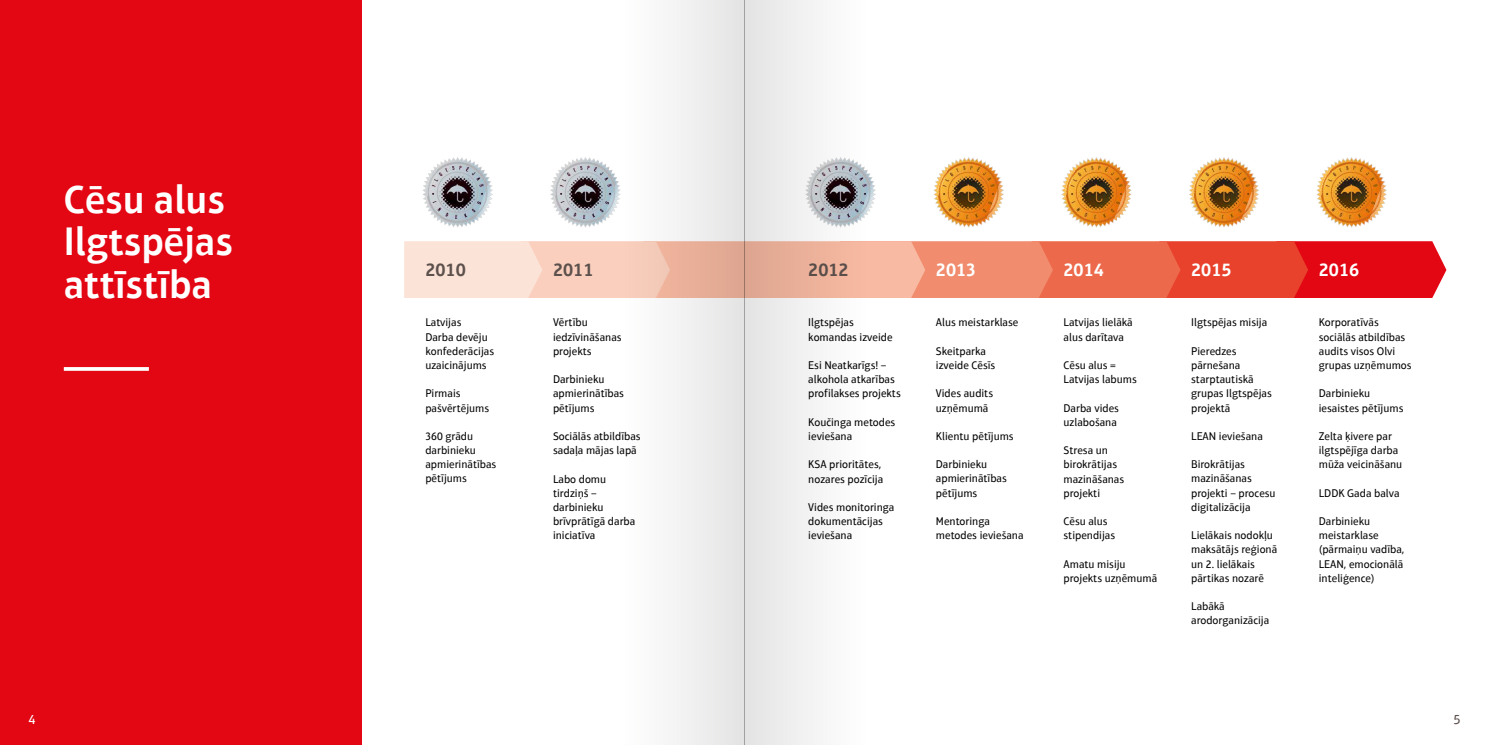
<style>
.page{position:relative;width:1489px;height:745px;background:#fff}
.page>*{position:absolute;margin:0;border:0;box-sizing:border-box;transform-origin:0 0}
.t1{font:600 40px/42.5px "Aptifer Sans Com";color:#fff}
.t2{font:600 18.75px "Aptifer Sans Com";color:#fff}
.t3{font:600 18.75px "Aptifer Sans Com";color:#5d514d}
.t4{font:13.75px "Aptifer Sans Com";color:#fff}
.t5{font:13.75px "Aptifer Sans Com";color:#5d514d}
.t6{font:11.25px/14.1px "Aptifer Sans Com";color:#000}
</style>
<div class="page">
<div style="left:0;top:0;width:361px;height:744px;background:#e30613"></div>
<hr style="left:64px;top:367px;width:85px;height:3px;background:#fff">
<img style="left:422px;top:157px;width:71px;height:71px">
<img style="left:985px;top:161px;width:19px;height:63px">
<img style="left:1189px;top:157px;width:70px;height:70px">
<img style="left:1061px;top:157px;width:70px;height:71px">
<img style="left:1316px;top:157px;width:70px;height:71px">
<svg style="left:404px;top:241px;width:1042px;height:57px;background:#ec6355"></svg>
<svg style="left:503px;top:0;width:241px;height:744px"></svg>
<svg style="left:745px;top:0;width:240px;height:744px"></svg>
<hr style="left:744px;top:0;width:1px;height:744px;background:#ccc">
<h1 class="t1" style="left:64px;top:178px;width:171px">Cēsu alus<br>Ilgtspējas attīstība</h1>
<h2 class="t3" style="left:425px;top:259px;width:42px">2010</h2>
<p class="t6" style="left:425px;top:315px;width:70px">Latvijas<br>Darba devēju konfederācijas uzaicinājums</p>
<p class="t6" style="left:425px;top:386px;width:65px">Pirmais pašvērtējums</p>
<p class="t6" style="left:425px;top:429px;width:72px">360 grādu darbinieku apmierinātības pētījums</p>
<h2 class="t3" style="left:553px;top:259px;width:42px">2011</h2>
<h2 class="t3" style="left:808px;top:259px;width:42px">2012</h2>
<p class="t6" style="left:553px;top:315px;width:70px">Vērtību iedzīvināšanas projekts</p>
<p class="t6" style="left:553px;top:372px;width:72px">Darbinieku apmierinātības pētījums</p>
<p class="t6" style="left:553px;top:429px;width:89px">Sociālās atbildības sadaļa mājas lapā</p>
<p class="t6" style="left:553px;top:471px;width:84px">Labo domu tirdziņš – darbinieku brīvprātīgā darba iniciatīva</p>
<p class="t6" style="left:808px;top:315px;width:86px">Ilgtspējas komandas izveide</p>
<p class="t6" style="left:808px;top:358px;width:94px">Esi Neatkarīgs! – alkohola atkarības profilakses projekts</p>
<p class="t6" style="left:808px;top:414px;width:89px">Koučinga metodes ieviešana</p>
<p class="t6" style="left:808px;top:457px;width:77px">KSA prioritātes, nozares pozīcija</p>
<p class="t6" style="left:808px;top:499px;width:88px">Vides monitoringa dokumentācijas ieviešana</p>
<h2 class="t2" style="left:935px;top:259px;width:42px">2013</h2>
<h2 class="t2" style="left:1063px;top:259px;width:42px">2014</h2>
<p class="t6" style="left:935px;top:315px;width:84px">Alus meistarklase</p>
<p class="t6" style="left:935px;top:343px;width:61px">Skeitparka izveide Cēsīs</p>
<p class="t6" style="left:935px;top:386px;width:59px">Vides audits uzņēmumā</p>
<p class="t6" style="left:935px;top:429px;width:79px">Klientu pētījums</p>
<p class="t6" style="left:935px;top:457px;width:72px">Darbinieku apmierinātības pētījums</p>
<p class="t6" style="left:935px;top:514px;width:89px">Mentoringa metodes ieviešana</p>
<p class="t6" style="left:1063px;top:315px;width:71px">Latvijas lielākā alus darītava</p>
<p class="t6" style="left:1063px;top:358px;width:75px">Cēsu alus =<br>Latvijas labums</p>
<p class="t6" style="left:1063px;top:400px;width:57px">Darba vides uzlabošana</p>
<p class="t6" style="left:1063px;top:443px;width:62px">Stresa un birokrātijas mazināšanas projekti</p>
<p class="t6" style="left:1063px;top:514px;width:53px">Cēsu alus stipendijas</p>
<p class="t6" style="left:1063px;top:556px;width:95px">Amatu misiju projekts uzņēmumā</p>
<h2 class="t2" style="left:1191px;top:259px;width:42px">2015</h2>
<h2 class="t2" style="left:1318px;top:259px;width:42px">2016</h2>
<p class="t6" style="left:1191px;top:315px;width:78px">Ilgtspējas misija</p>
<p class="t6" style="left:1191px;top:343px;width:82px">Pieredzes pārnešana starptautiskā grupas Ilgtspējas projektā</p>
<p class="t6" style="left:1191px;top:429px;width:73px">LEAN ieviešana</p>
<p class="t6" style="left:1191px;top:457px;width:86px">Birokrātijas mazināšanas projekti – procesu digitalizācija</p>
<p class="t6" style="left:1191px;top:528px;width:88px">Lielākais nodokļu maksātājs reģionā un 2. lielākais pārtikas nozarē</p>
<p class="t6" style="left:1191px;top:599px;width:80px">Labākā arodorganizācija</p>
<p class="t6" style="left:1318px;top:315px;width:94px">Korporatīvās sociālās atbildības audits visos Olvi grupas uzņēmumos</p>
<p class="t6" style="left:1318px;top:386px;width:86px">Darbinieku iesaistes pētījums</p>
<p class="t6" style="left:1318px;top:429px;width:85px">Zelta ķivere par ilgtspējīga darba mūža veicināšanu</p>
<p class="t6" style="left:1318px;top:485px;width:82px">LDDK Gada balva</p>
<p class="t6" style="left:1318px;top:514px;width:87px">Darbinieku meistarklase (pārmaiņu vadība,<br>LEAN, emocionālā inteliģence)</p>
<p class="t4" style="left:28px;top:710px;width:9px">4</p>
<p class="t5" style="left:1453px;top:710px;width:9px">5</p>
</div>
